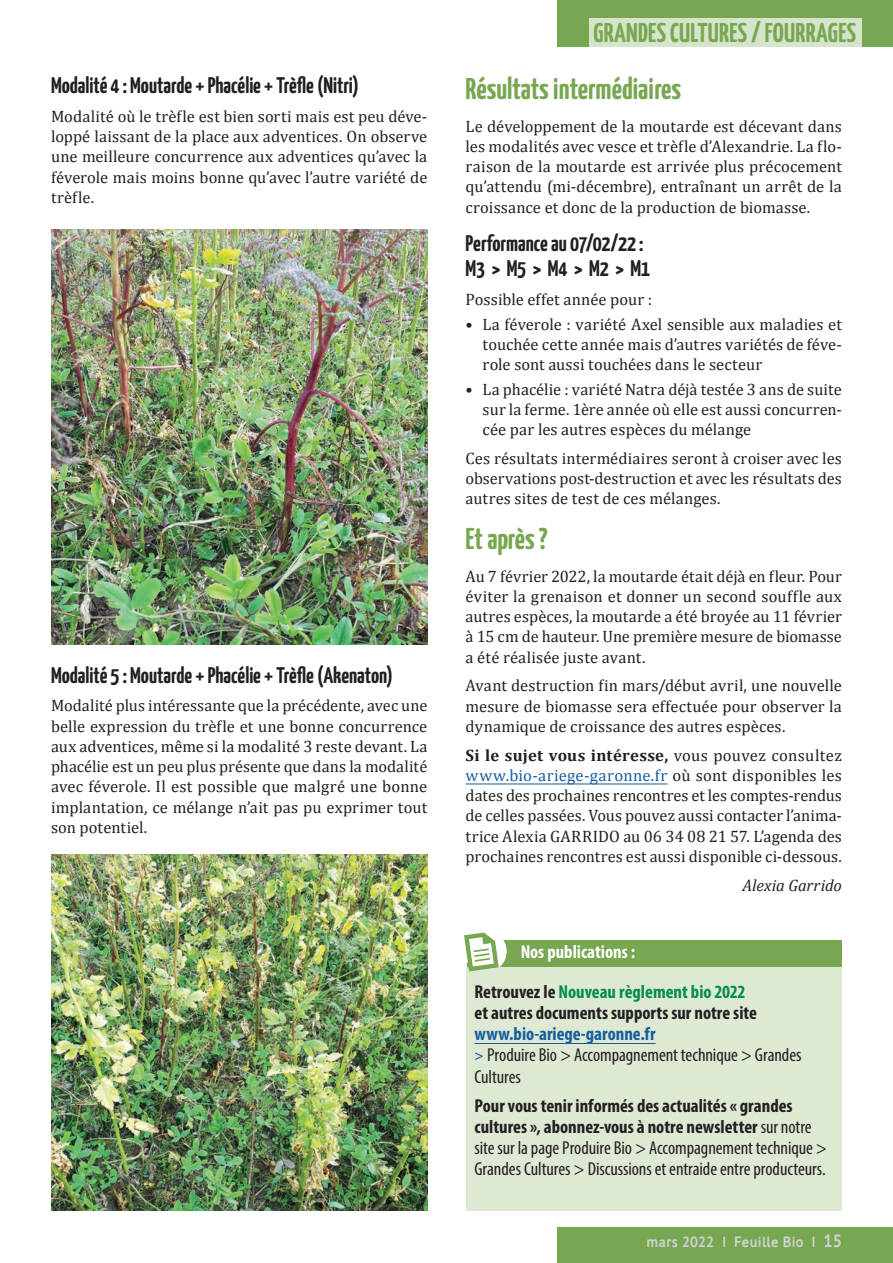
<style>
.page{position:relative;width:893px;height:1263px;background:#fff}
.page>*{position:absolute;margin:0;border:0;box-sizing:border-box;transform-origin:0 0}
.t1{font:30px "Yanone Kaffeesatz Bold";color:#77a750}
.t2{font:27px "Yanone Kaffeesatz Bold";letter-spacing:.01em;color:#77a750}
.t3{font:22.5px/25.5px "Yanone Kaffeesatz Bold";color:#231f20}
.t4{font:condensed 18.75px/21px "Myriad Pro";letter-spacing:-.005em;color:#231f20}
.t5{font:700 condensed 18.75px/40px "Myriad Pro";color:#008f46}
.t6{font:700 condensed 18.75px "Myriad Pro";color:#231f20}
.t7{font:16.5px/20.2px "Cambria";letter-spacing:.005em;color:#231f20;text-align:justify}
.t8{font:italic 16.5px "Cambria";color:#231f20}
.t9{font:700 15px "Sheep Sans";letter-spacing:.005em;color:#d1d2d4}
.s1{font-weight:700}
.s2{color:#175d9e}
.s3{color:#fff}
.s4{color:#231f20}
.s5{font-weight:700;color:#175d9e}
.s6{font-family:"Cambria";font-stretch:normal;font-size:16.5px;color:#175d9e}
.s7{font-size:18px}
</style>
<div class="page">
<div style="left:557px;top:1227px;width:336px;height:36px;background:#77a750"></div>
<div style="left:557px;top:0;width:336px;height:47px;background:#77a750"></div>
<div style="left:589px;top:18px;width:272px;height:31px;background:#d5e4ca"></div>
<img style="left:51px;top:855px;width:376px;height:356px">
<hr style="left:466px;top:784px;width:201px;height:1px;background:#175d9e">
<div style="left:467px;top:940px;width:375px;height:27px;background:#77a750"></div>
<div style="left:464px;top:930px;width:43px;height:42px;background:#fff;border-radius:50%"></div>
<div style="left:466px;top:967px;width:376px;height:244px;background:#dee9d4"></div>
<hr style="left:474px;top:1043px;width:182px;height:1px;background:#175d9e">
<svg style="left:464px;top:932px;width:35px;height:39px"></svg>
<img style="left:51px;top:230px;width:376px;height:414px">
<h3 class="t3" style="left:51px;top:72px;width:309px">Modalité 4 : Moutarde + Phacélie + Trèfle (Nitri)</h3>
<p class="t7" style="left:51px;top:106px;width:378px">Modalité où le trèfle est bien sorti mais est peu déve&shy;loppé laissant de la place aux adventices. On observe une meilleure concurrence aux adventices qu’avec la féverole mais moins bonne qu’avec l’autre variété de trèfle.</p>
<h3 class="t3" style="left:51px;top:662px;width:344px">Modalité 5 : Moutarde + Phacélie + Trèfle (Akenaton)</h3>
<p class="t7" style="left:51px;top:695px;width:378px">Modalité plus intéressante que la précédente, avec une belle expression du trèfle et une bonne concurrence aux adventices, même si la modalité 3 reste devant. La phacélie est un peu plus présente que dans la modalité avec féverole. Il est possible que malgré une bonne implantation, ce mélange n’ait pas pu exprimer tout son potentiel.</p>
<h2 class="t2" style="left:593px;top:16px;width:264px">GRANDES CULTURES / FOURRAGES</h2>
<h1 class="t1" style="left:466px;top:70px;width:217px">Résultats intermédiaires</h1>
<p class="t7" style="left:466px;top:116px;width:378px">Le développement de la moutarde est décevant dans les modalités avec vesce et trèfle d’Alexandrie. La flo&shy;raison de la moutarde est arrivée plus précocement qu’attendu (mi-décembre), entraînant un arrêt de la croissance et donc de la production de biomasse.</p>
<h3 class="t3" style="left:466px;top:230px;width:186px">Performance au 07/02/22 :<br>M3 &gt; M5 &gt; M4 &gt; M2 &gt; M1</h3>
<p class="t7" style="left:466px;top:289px;width:188px">Possible effet année pour :</p>
<p class="t7" style="left:483px;top:314px;width:361px;text-indent:-17px">• La féverole : variété Axel sensible aux maladies et touchée cette année mais d’autres variétés de féve&shy;role sont aussi touchées dans le secteur</p>
<p class="t7" style="left:483px;top:379px;width:361px;text-indent:-17px">• La phacélie : variété Natra déjà testée 3 ans de suite sur la ferme. 1ère année où elle est aussi concurren&shy;cée par les autres espèces du mélange</p>
<p class="t7" style="left:466px;top:448px;width:378px">Ces résultats intermédiaires seront à croiser avec les observations post-destruction et avec les résultats des autres sites de test de ces mélanges.</p>
<h1 class="t1" style="left:466px;top:520px;width:84px">Et après ?</h1>
<p class="t7" style="left:466px;top:566px;width:378px">Au 7 février 2022, la moutarde était déjà en fleur. Pour éviter la grenaison et donner un second souffle aux autres espèces, la moutarde a été broyée au 11 février à 15 cm de hauteur. Une première mesure de biomasse a été réalisée juste avant.</p>
<p class="t7" style="left:466px;top:676px;width:378px">Avant destruction fin mars/début avril, une nouvelle mesure de biomasse sera effectuée pour observer la dynamique de croissance des autres espèces.</p>
<p class="t7" style="left:466px;top:745px;width:378px"><span class="s1">Si le sujet vous intéresse,</span> vous pouvez consultez <span class="s2">www.bio-ariege-garonne.fr</span> où sont disponibles les dates des prochaines rencontres et les comptes-rendus de celles passées. Vous pouvez aussi contacter l’anima&shy;trice Alexia GARRIDO au 06 34 08 21 57. L’agenda des prochaines rencontres est aussi disponible ci-dessous.</p>
<p class="t8" style="left:742px;top:873px;width:101px">Alexia Garrido</p>
<p class="t5" style="left:474px;top:932px;width:273px;text-indent:46px"><span class="s3">Nos publications :<br></span><span class="s4">Retrouvez le</span> Nouveau règlement bio 2022</p>
<p class="t6" style="left:474px;top:1001px;width:284px">et autres documents supports sur notre site</p>
<p class="t4" style="left:474px;top:1023px;width:329px"><span class="s5">www.bio-ariege-garonne.fr<br></span><span class="s6">&gt;</span> Produire Bio &gt; Accompagnement technique &gt; Grandes<br>Cultures</p>
<p class="t4" style="left:474px;top:1095px;width:354px"><span class="s1">Pour vous tenir informés des actualités « grandes cultures », abonnez-vous à notre newsletter</span> sur notre site sur la page Produire Bio &gt; Accompagnement technique &gt; Grandes Cultures &gt; Discussions et entraide entre producteurs.</p>
<p class="t9" style="left:646px;top:1233px;width:69px">mars 2022</p>
<p class="t9" style="left:734px;top:1233px;width:110px">Feuille Bio <span class="s7">15</span></p>
</div>
